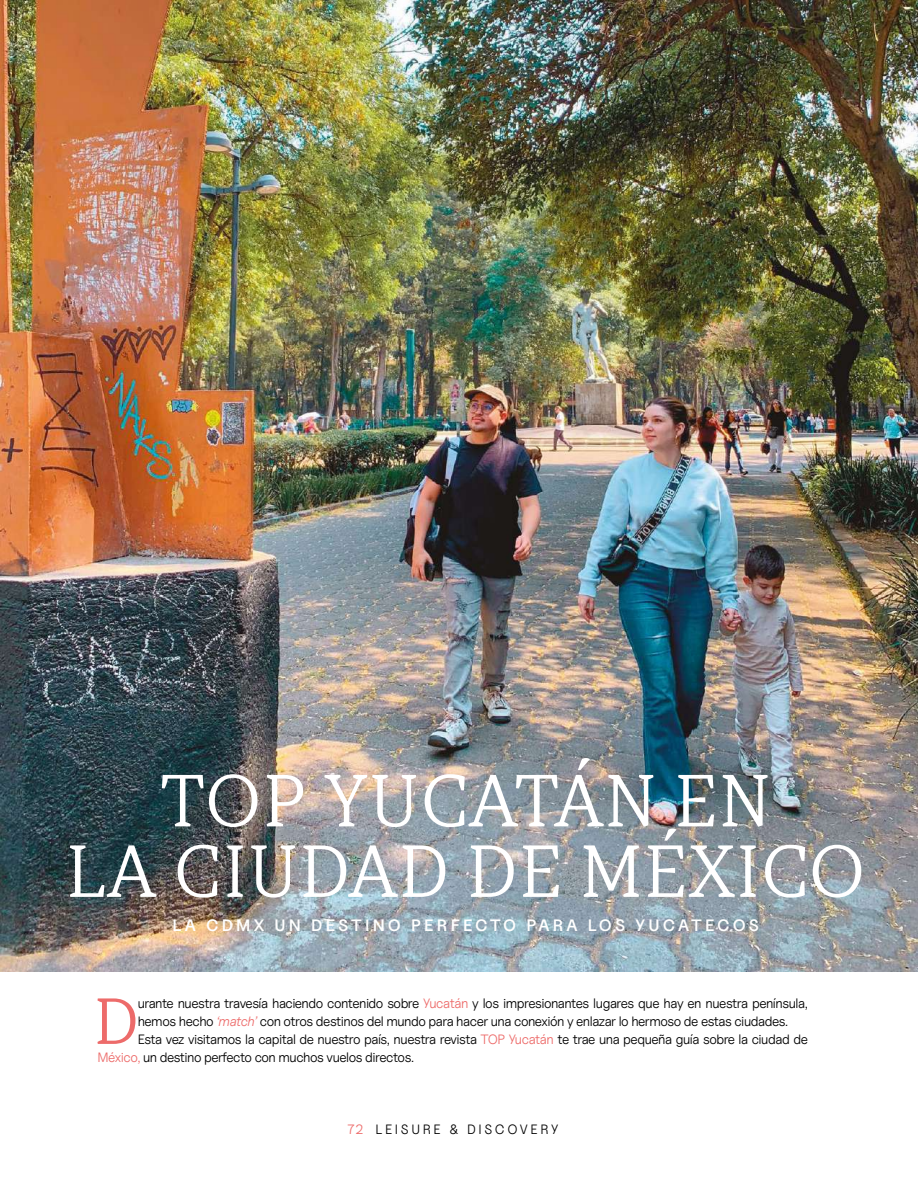
<style>
.page{position:relative;width:918px;height:1188px;background:#fff}
.page>*{position:absolute;margin:0;border:0;box-sizing:border-box;transform-origin:0 0}
.t1{font:300 73.5px/70.5px "TT Tricks";color:#fff;text-align:center}
.t2{font:300 64.95px "TT Tricks";color:#ed6b6a}
.t3{font:16.5px "Uncut Sans Semibold";letter-spacing:.185em;color:#fff}
.t4{font:13.5px "Uncut Sans Book";letter-spacing:-.035em;color:#000}
.t5{font:13.5px "Uncut Sans Book";letter-spacing:.19em;color:#000}
.s1{color:#ed6b6a}
.s2{font-style:italic;color:#ed6b6a}
</style>
<div class="page">
<img style="left:0;top:0;width:918px;height:972px">
<h1 class="t1" style="left:65px;top:765px;width:802px">TOP YUCATÁN EN<br>LA CIUDAD DE MÉXICO</h1>
<p class="t3" style="left:172px;top:914px;width:588px">LA CDMX UN DESTINO PERFECTO PARA LOS YUCATECOS</p>
<h2 class="t2" style="left:94px;top:981px;width:48px">D</h2>
<p class="t4" style="left:138px;top:995px;width:672px">urante nuestra travesía haciendo contenido sobre <span class="s1">Yucatán</span> y los impresionantes lugares que hay en nuestra península,</p>
<p class="t4" style="left:138px;top:1013px;width:652px">hemos hecho <span class="s2">‘match’</span> con otros destinos del mundo para hacer una conexión y enlazar lo hermoso de estas ciudades.</p>
<p class="t4" style="left:138px;top:1031px;width:672px">Esta vez visitamos la capital de nuestro país, nuestra revista <span class="s1">TOP Yucatán</span> te trae una pequeña guía sobre la ciudad de</p>
<p class="t4" style="left:97px;top:1049px;width:318px"><span class="s1">México,</span> un destino perfecto con muchos vuelos directos.</p>
<p class="t5" style="left:347px;top:1121px;width:213px"><span class="s1">72</span> LEISURE &amp; DISCOVERY</p>
</div>
